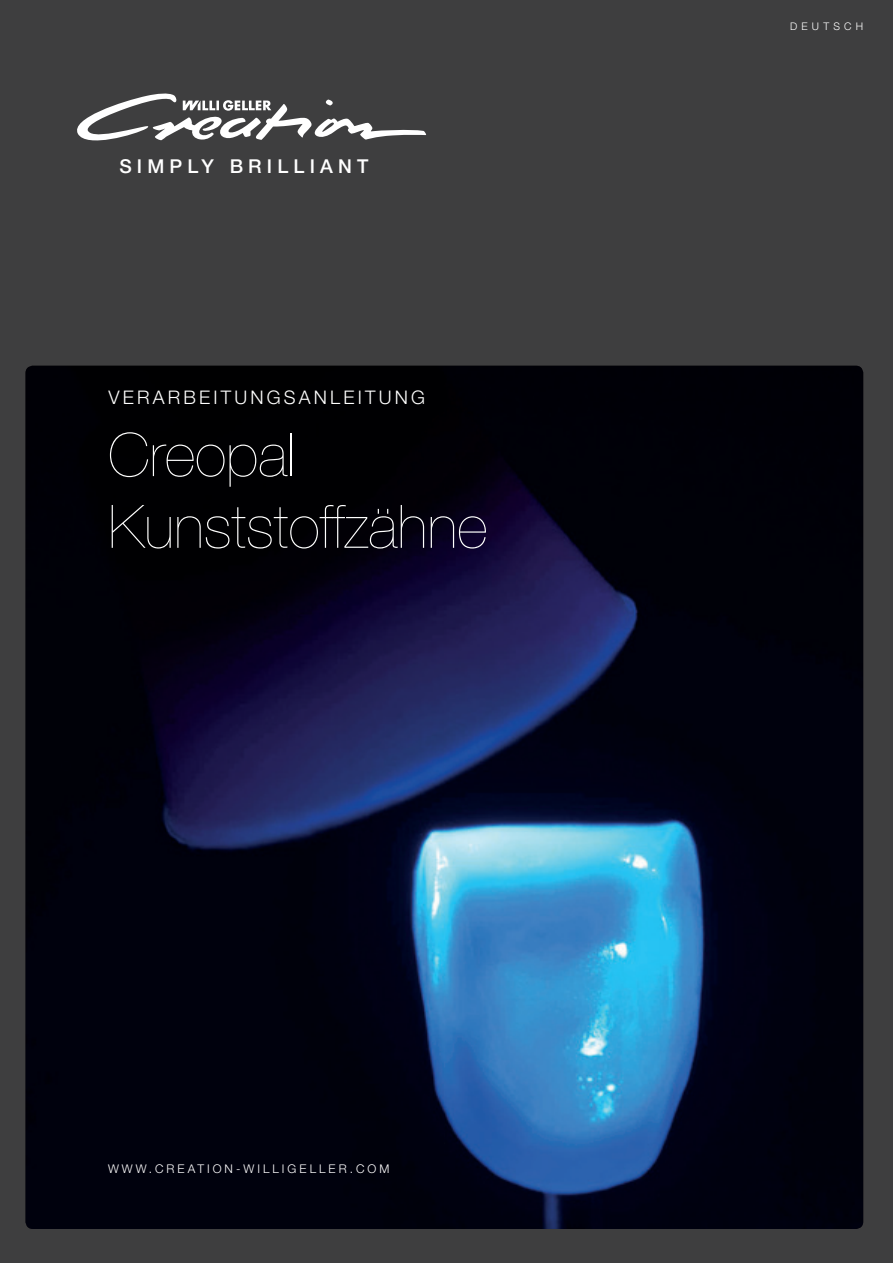
<style>
.page{position:relative;width:893px;height:1263px;background:#3e3e3f}
.page>*{position:absolute;margin:0;border:0;box-sizing:border-box;transform-origin:0 0}
.t1{font:200 60px/71.7px "Helvetica Neue";color:#fff}
.t2{font:500 19.2px "Helvetica Neue";letter-spacing:.27em;color:#fff}
.t3{font:300 18.75px "Helvetica Neue";letter-spacing:.17em;color:#fff}
.t4{font:300 12px "Helvetica Neue";letter-spacing:.25em;color:#fff}
.t5{font:300 10.5px "Helvetica Neue";letter-spacing:.4em;color:#fff}
</style>
<div class="page">
<img style="left:26px;top:366px;width:837px;height:863px">
<svg style="left:77px;top:94px;width:349px;height:46px"></svg>
<h2 class="t2" style="left:119px;top:155px;width:251px">SIMPLY BRILLIANT</h2>
<h3 class="t3" style="left:108px;top:386px;width:318px">VERARBEITUNGSANLEITUNG</h3>
<h1 class="t1" style="left:108px;top:419px;width:380px">Creopal<br>Kunststoffzähne</h1>
<p class="t4" style="left:108px;top:1161px;width:283px">WWW.CREATION-WILLIGELLER.COM</p>
<p class="t5" style="left:790px;top:19px;width:75px">DEUTSCH</p>
</div>
